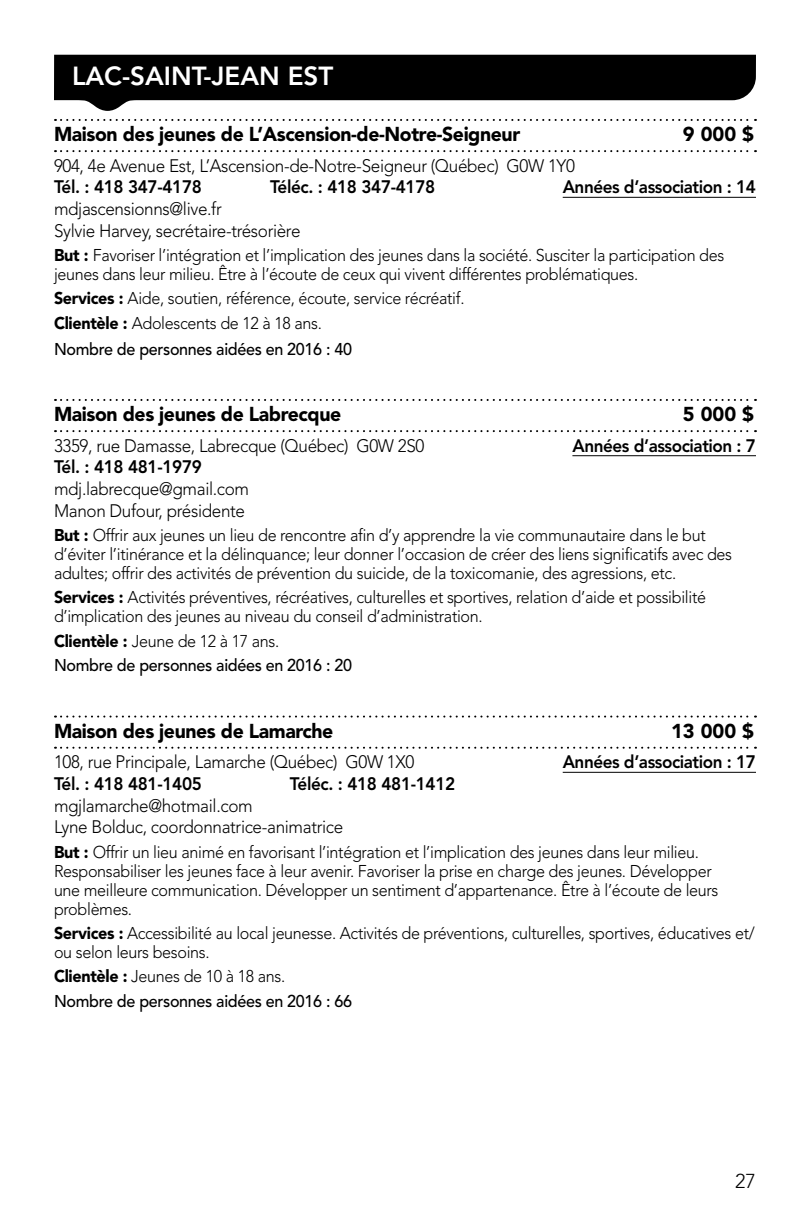
<style>
.page{position:relative;width:792px;height:1224px;background:#fff}
.page>*{position:absolute;margin:0;border:0;box-sizing:border-box;transform-origin:0 0}
.t1{font:800 26px "Avenir LT Std";color:#fff}
.t2{font:900 20px "Avenir LT Std";letter-spacing:-.02em;color:#000}
.t3{font:300 20px "Avenir LT Std";color:#000}
.t4{font:300 18px/21.6px "Avenir LT Std";letter-spacing:-.02em;color:#000;scale:.95 1}
.t5{font:800 18px "Avenir LT Std";letter-spacing:-.025em;color:#000;scale:.95 1}
.t6{font:300 17px/19px "Avenir LT Std";letter-spacing:-.02em;color:#000;scale:.95 1}
.t7{font:500 17px/24.4px "Avenir LT Std";letter-spacing:-.02em;color:#000;scale:.95 1}
.s1{font-weight:900}
.s2{font-weight:500}
.s3{font-weight:300}
</style>
<div class="page">
<svg style="left:54px;top:55px;width:702px;height:56px;fill:#000"></svg>
<svg style="left:55px;top:119px;width:701px;height:2px"></svg>
<svg style="left:55px;top:150px;width:701px;height:2px"></svg>
<hr style="left:563px;top:197px;width:193px;height:1px;background:#000">
<svg style="left:55px;top:399px;width:701px;height:2px"></svg>
<svg style="left:55px;top:430px;width:701px;height:2px"></svg>
<hr style="left:572px;top:455px;width:184px;height:1px;background:#000">
<svg style="left:55px;top:716px;width:701px;height:2px"></svg>
<svg style="left:55px;top:747px;width:701px;height:2px"></svg>
<hr style="left:563px;top:772px;width:193px;height:1px;background:#000">
<h1 class="t1" style="left:72px;top:61px;width:263px">LAC-SAINT-JEAN EST</h1>
<p class="t2" style="left:54px;top:122px;width:468px">Maison des jeunes de L’Ascension-de-Notre-Seigneur</p>
<p class="t2" style="left:683px;top:122px;width:73px">9 000 $</p>
<p class="t4" style="left:54px;top:155px;width:550px">904, 4e Avenue Est, L’Ascension-de-Notre-Seigneur (Québec) G0W 1Y0</p>
<p class="t5" style="left:54px;top:176px;width:157px">Tél. : 418 347-4178</p>
<p class="t5" style="left:270px;top:176px;width:176px">Téléc. : 418 347-4178</p>
<p class="t5" style="left:563px;top:176px;width:205px">Années d’association : 14</p>
<p class="t4" style="left:54px;top:198px;width:261px">mdjascensionns@live.fr<br>Sylvie Harvey, secrétaire-trésorière</p>
<p class="t6" style="left:54px;top:246px;width:707px"><span class="s1">But :</span> Favoriser l’intégration et l’implication des jeunes dans la société. Susciter la participation des jeunes dans leur milieu. Être à l’écoute de ceux qui vivent différentes problématiques.</p>
<p class="t6" style="left:54px;top:286px;width:431px;line-height:25.2px"><span class="s1">Services :</span> Aide, soutien, référence, écoute, service récréatif.<br><span class="s1">Clientèle :</span> Adolescents de 12 à 18 ans.<br><span class="s2">Nombre de personnes aidées en 2016 : 40</span></p>
<p class="t2" style="left:54px;top:402px;width:289px">Maison des jeunes de Labrecque</p>
<p class="t2" style="left:683px;top:402px;width:73px">5 000 $</p>
<p class="t4" style="left:54px;top:435px;width:391px">3359, rue Damasse, Labrecque (Québec) G0W 2S0</p>
<p class="t5" style="left:572px;top:435px;width:195px">Années d’association : 7</p>
<p class="t5" style="left:54px;top:456px;width:157px">Tél. : 418 481-1979</p>
<p class="t4" style="left:54px;top:478px;width:207px">mdj. labrecque@gmail.com<br>Manon Dufour, présidente</p>
<p class="t6" style="left:54px;top:526px;width:715px"><span class="s1">But :</span> Offrir aux jeunes un lieu de rencontre afin d’y apprendre la vie communautaire dans le but d’éviter l’itinérance et la délinquance; leur donner l’occasion de créer des liens significatifs avec des adultes; offrir des activités de prévention du suicide, de la toxicomanie, des agressions, etc.</p>
<p class="t6" style="left:54px;top:588px;width:688px"><span class="s1">Services :</span> Activités préventives, récréatives, culturelles et sportives, relation d’aide et possibilité d’implication des jeunes au niveau du conseil d’administration.</p>
<p class="t7" style="left:54px;top:629px;width:315px"><span class="s1">Clientèle :</span> <span class="s3">Jeune de 12 à 17 ans.<br></span>Nombre de personnes aidées en 2016 : 20</p>
<p class="t2" style="left:54px;top:719px;width:281px">Maison des jeunes de Lamarche</p>
<p class="t2" style="left:671px;top:719px;width:84px">13 000 $</p>
<p class="t4" style="left:54px;top:751px;width:381px">108, rue Principale, Lamarche (Québec) G0W 1X0</p>
<p class="t5" style="left:563px;top:751px;width:205px">Années d’association : 17</p>
<p class="t5" style="left:54px;top:773px;width:157px">Tél. : 418 481-1405</p>
<p class="t5" style="left:290px;top:773px;width:176px">Téléc. : 418 481-1412</p>
<p class="t4" style="left:54px;top:795px;width:306px">mgjlamarche@hotmail.com<br>Lyne Bolduc, coordonnatrice-animatrice</p>
<p class="t6" style="left:54px;top:842px;width:701px"><span class="s1">But :</span> Offrir un lieu animé en favorisant l’intégration et l’implication des jeunes dans leur milieu.<br>Responsabiliser les jeunes face à leur avenir. Favoriser la prise en charge des jeunes. Développer une meilleure communication. Développer un sentiment d’appartenance. Être à l’écoute de leurs problèmes.</p>
<p class="t6" style="left:54px;top:924px;width:739px"><span class="s1">Services :</span> Accessibilité au local jeunesse. Activités de préventions, culturelles, sportives, éducatives et/ ou selon leurs besoins.</p>
<p class="t7" style="left:54px;top:965px;width:315px"><span class="s1">Clientèle :</span> <span class="s3">Jeunes de 10 à 18 ans.<br></span>Nombre de personnes aidées en 2016 : 66</p>
<p class="t3" style="left:735px;top:1169px;width:22px">27</p>
</div>
